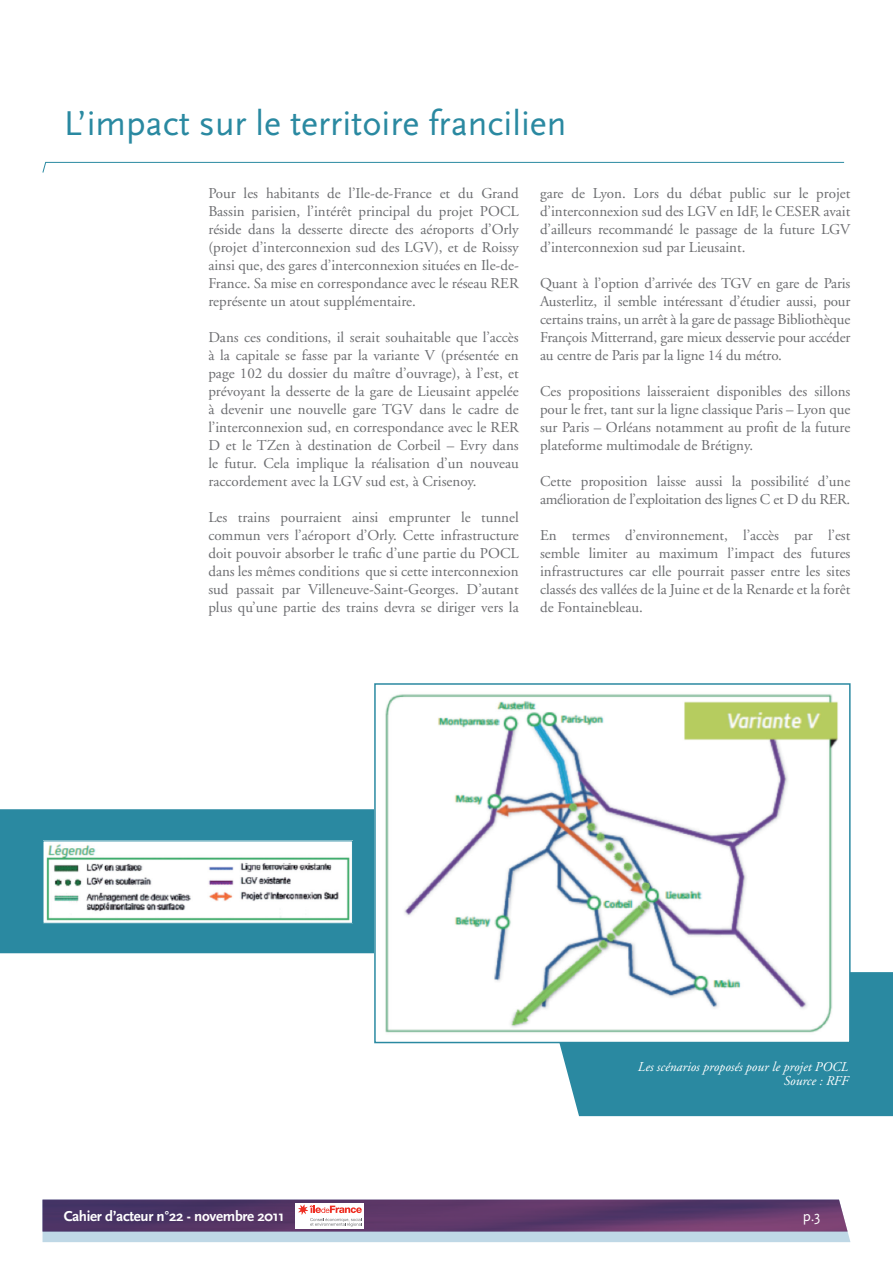
<style>
.page{position:relative;width:893px;height:1263px;background:#fff}
.page>*{position:absolute;margin:0;border:0;box-sizing:border-box;transform-origin:0 0}
.t1{font:36px "Scala Sans Pro";color:#2a89a1}
.t2{font:15px/18px "Adobe Garamond LT";color:#6c6d70;text-align:justify}
.t3{font:700 15px "Scala Sans Pro";letter-spacing:-.02em;color:#fff}
.t4{font:15px "Scala Sans Pro";color:#fff}
.t5{font:italic 13.5px/14.2px "Adobe Garamond LT";color:#fff;text-align:right}
</style>
<div class="page">
<svg style="left:42px;top:162px;width:803px;height:11px"></svg>
<svg style="left:43px;top:1199px;width:807px;height:43px;background:#7d6a8f"></svg>
<svg style="left:540px;top:972px;width:353px;height:144px;background:#3991a7"></svg>
<div style="left:0;top:809px;width:374px;height:144px;background:#2a89a1"></div>
<img style="left:385px;top:694px;width:463px;height:346px">
<div style="left:374px;top:683px;width:477px;height:360px;border:2px solid #2a89a1"></div>
<img style="left:45px;top:842px;width:306px;height:80px">
<div style="left:43px;top:840px;width:310px;height:84px;border:1px solid #2a89a1"></div>
<h1 class="t1" style="left:64px;top:99px;width:504px">L’impact sur le territoire francilien</h1>
<p class="t2" style="left:208px;top:184px;width:312px">Pour les habitants de l’Ile-de-France et du Grand Bassin parisien, l’intérêt principal du projet POCL réside dans la desserte directe des aéroports d’Orly (projet d’interconnexion sud des LGV), et de Roissy ainsi que, des gares d’interconnexion situées en Ile-de-France. Sa mise en correspondance avec le réseau RER représente un atout supplémentaire.</p>
<p class="t2" style="left:208px;top:328px;width:312px">Dans ces conditions, il serait souhaitable que l’accès à la capitale se fasse par la variante V (présentée en page 102 du dossier du maître d’ouvrage), à l’est, et prévoyant la desserte de la gare de Lieusaint appelée à devenir une nouvelle gare TGV dans le cadre de l’interconnexion sud, en correspondance avec le RER D et le TZen à destination de Corbeil – Evry dans le futur. Cela implique la réalisation d’un nouveau raccordement avec la LGV sud est, à Crisenoy.</p>
<p class="t2" style="left:208px;top:508px;width:312px">Les trains pourraient ainsi emprunter le tunnel commun vers l’aéroport d’Orly. Cette infrastructure doit pouvoir absorber le trafic d’une partie du POCL dans les mêmes conditions que si cette interconnexion sud passait par Villeneuve-Saint-Georges. D’autant plus qu’une partie des trains devra se diriger vers la</p>
<p class="t2" style="left:540px;top:184px;width:312px">gare de Lyon. Lors du débat public sur le projet d’interconnexion sud des LGV en IdF, le CESER avait d’ailleurs recommandé le passage de la future LGV d’interconnexion sud par Lieusaint.</p>
<p class="t2" style="left:540px;top:274px;width:312px">Quant à l’option d’arrivée des TGV en gare de Paris Austerlitz, il semble intéressant d’étudier aussi, pour certains trains, un arrêt à la gare de passage Bibliothèque François Mitterrand, gare mieux desservie pour accéder au centre de Paris par la ligne 14 du métro.</p>
<p class="t2" style="left:540px;top:382px;width:312px">Ces propositions laisseraient disponibles des sillons pour le fret, tant sur la ligne classique Paris – Lyon que sur Paris – Orléans notamment au profit de la future plateforme multimodale de Brétigny.</p>
<p class="t2" style="left:540px;top:472px;width:312px">Cette proposition laisse aussi la possibilité d’une amélioration de l’exploitation des lignes C et D du RER.</p>
<p class="t2" style="left:540px;top:526px;width:312px">En termes d’environnement, l’accès par l’est semble limiter au maximum l’impact des futures infrastructures car elle pourrait passer entre les sites classés des vallées de la Juine et de la Renarde et la forêt de Fontainebleau.</p>
<p class="t5" style="left:638px;top:1059px;width:212px">Les scénarios proposés pour le projet POCL<br>Source : RFF</p>
<p class="t3" style="left:64px;top:1206px;width:222px">Cahier d’acteur n°22 - novembre 2011</p>
<p class="t4" style="left:803px;top:1206px;width:19px">p.3</p>
</div>
